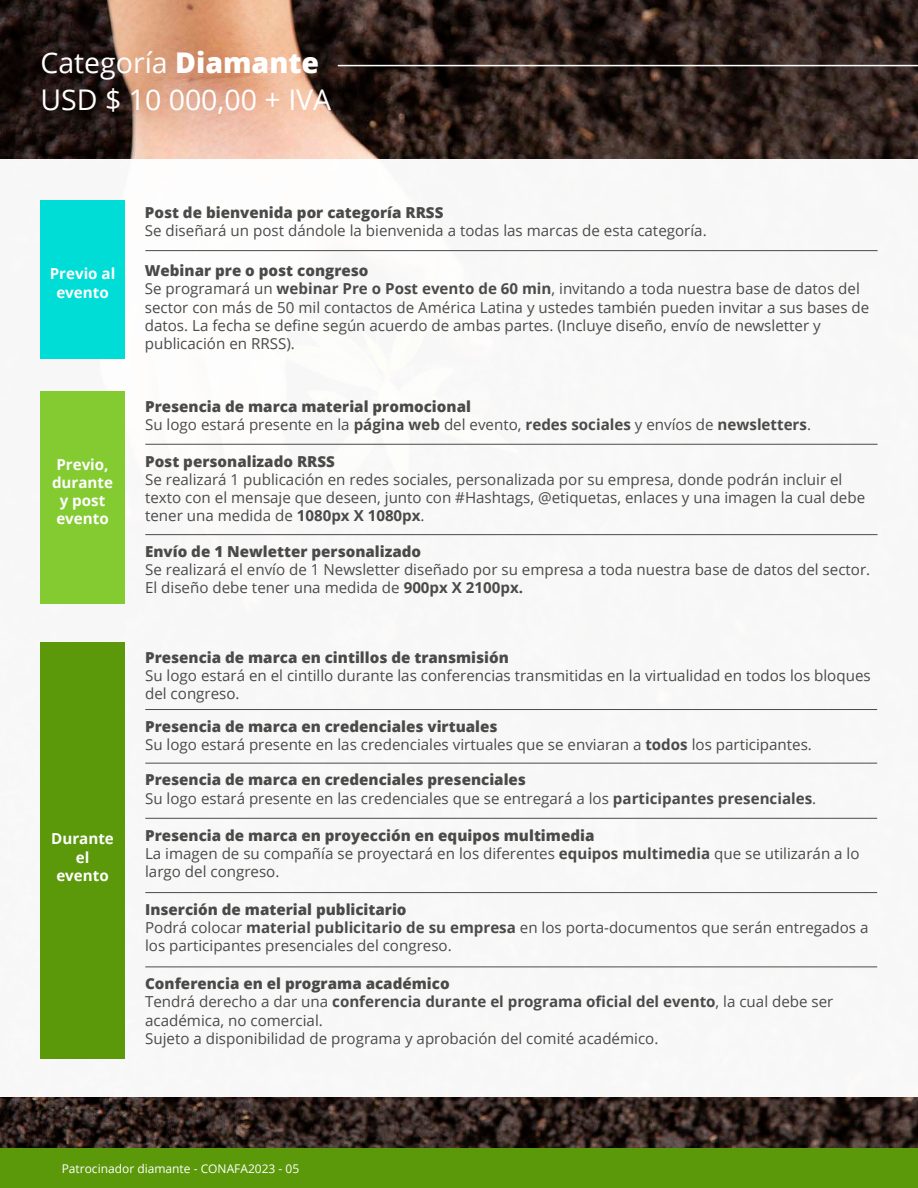
<style>
.page{position:relative;width:918px;height:1188px;background:#fff}
.page>*{position:absolute;margin:0;border:0;box-sizing:border-box;transform-origin:0 0}
.t1{font:28.5px/37.3px "Open Sans";color:#fff}
.t2{font:15.15px/18.1px "Open Sans";color:#4a4a49}
.t3{font:800 15.15px "Open Sans";color:#4a4a49}
.t4{font:700 15.15px/18.1px "Open Sans";color:#fff;text-align:center}
.t5{font:12px "Open Sans";color:#fff}
.s1{font-weight:800}
.s2{font-weight:700}
</style>
<div class="page">
<img style="left:0;top:0;width:918px;height:1148px">
<div style="left:0;top:159px;width:918px;height:938px;background:#f8f8f7"></div>
<hr style="left:338px;top:65px;width:580px;height:1px;background:#fff">
<div style="left:0;top:1148px;width:918px;height:40px;background:#5b990b"></div>
<div style="left:40px;top:200px;width:85px;height:158px;background:#00ddd7"></div>
<hr style="left:145px;top:250px;width:733px;height:1px;background:#4a4a49">
<div style="left:40px;top:391px;width:85px;height:213px;background:#84cb31"></div>
<hr style="left:145px;top:444px;width:733px;height:1px;background:#4a4a49">
<hr style="left:145px;top:534px;width:733px;height:1px;background:#4a4a49">
<div style="left:40px;top:642px;width:85px;height:417px;background:#5b990b"></div>
<hr style="left:145px;top:709px;width:732px;height:1px;background:#4a4a49">
<hr style="left:145px;top:763px;width:732px;height:1px;background:#4a4a49">
<hr style="left:145px;top:818px;width:732px;height:1px;background:#4a4a49">
<hr style="left:145px;top:892px;width:732px;height:1px;background:#4a4a49">
<hr style="left:145px;top:967px;width:732px;height:1px;background:#4a4a49">
<h1 class="t1" style="left:40px;top:43px;width:292px">Categoría <span class="s1">Diamante<br></span>USD $ 10 000,00 + IVA</h1>
<p class="t4" style="left:50px;top:264px;width:67px">Previo al evento</p>
<p class="t4" style="left:52px;top:455px;width:63px">Previo, durante y post evento</p>
<p class="t4" style="left:51px;top:830px;width:64px">Durante el evento</p>
<p class="t3" style="left:145px;top:200px;width:300px">Post de bienvenida por categoría RRSS</p>
<p class="t2" style="left:145px;top:221px;width:563px">Se diseñará un post dándole la bienvenida a todas las marcas de esta categoría.</p>
<p class="t2" style="left:145px;top:261px;width:726px"><span class="s1">Webinar pre o post congreso<br></span>Se programará un <span class="s2">webinar Pre o Post evento de 60 min</span>, invitando a toda nuestra base de datos del sector con más de 50 mil contactos de América Latina y ustedes también pueden invitar a sus bases de datos. La fecha se define según acuerdo de ambas partes. (Incluye diseño, envío de newsletter y publicación en RRSS).</p>
<p class="t2" style="left:145px;top:397px;width:667px"><span class="s1">Presencia de marca material promocional<br></span>Su logo estará presente en la <span class="s2">página web</span> del evento, <span class="s2">redes sociales</span> y envíos de <span class="s2">newsletters</span>.</p>
<p class="t3" style="left:145px;top:450px;width:191px">Post personalizado RRSS</p>
<p class="t2" style="left:145px;top:470px;width:722px">Se realizará 1 publicación en redes sociales, personalizada por su empresa, donde podrán incluir el texto con el mensaje que deseen, junto con #Hashtags, @etiquetas, enlaces y una imagen la cual debe tener una medida de <span class="s2">1080px X 1080px</span>.</p>
<p class="t3" style="left:145px;top:540px;width:278px">Envío de 1 Newletter personalizado</p>
<p class="t2" style="left:145px;top:560px;width:727px">Se realizará el envío de 1 Newsletter diseñado por su empresa a toda nuestra base de datos del sector.<br>El diseño debe tener una medida de <span class="s2">900px X 2100px.</span></p>
<p class="t3" style="left:145px;top:646px;width:365px">Presencia de marca en cintillos de transmisión</p>
<p class="t2" style="left:145px;top:666px;width:727px">Su logo estará en el cintillo durante las conferencias transmitidas en la virtualidad en todos los bloques del congreso.</p>
<p class="t2" style="left:145px;top:717px;width:668px"><span class="s1">Presencia de marca en credenciales virtuales<br></span>Su logo estará presente en las credenciales virtuales que se enviaran a <span class="s2">todos</span> los participantes.</p>
<p class="t2" style="left:145px;top:770px;width:673px"><span class="s1">Presencia de marca en credenciales presenciales<br></span>Su logo estará presente en las credenciales que se entregará a los <span class="s2">participantes presenciales</span>.</p>
<p class="t2" style="left:145px;top:826px;width:716px"><span class="s1">Presencia de marca en proyección en equipos multimedia<br></span>La imagen de su compañía se proyectará en los diferentes <span class="s2">equipos multimedia</span> que se utilizarán a lo largo del congreso.</p>
<p class="t2" style="left:145px;top:900px;width:725px"><span class="s1">Inserción de material publicitario<br></span>Podrá colocar <span class="s2">material publicitario de su empresa</span> en los porta-documentos que serán entregados a los participantes presenciales del congreso.</p>
<p class="t2" style="left:145px;top:974px;width:690px"><span class="s1">Conferencia en el programa académico<br></span>Tendrá derecho a dar una <span class="s2">conferencia durante el programa oficial del evento</span>, la cual debe ser académica, no comercial.<br>Sujeto a disponibilidad de programa y aprobación del comité académico.</p>
<p class="t5" style="left:62px;top:1160px;width:239px">Patrocinador diamante - CONAFA2023 - 05</p>
</div>
